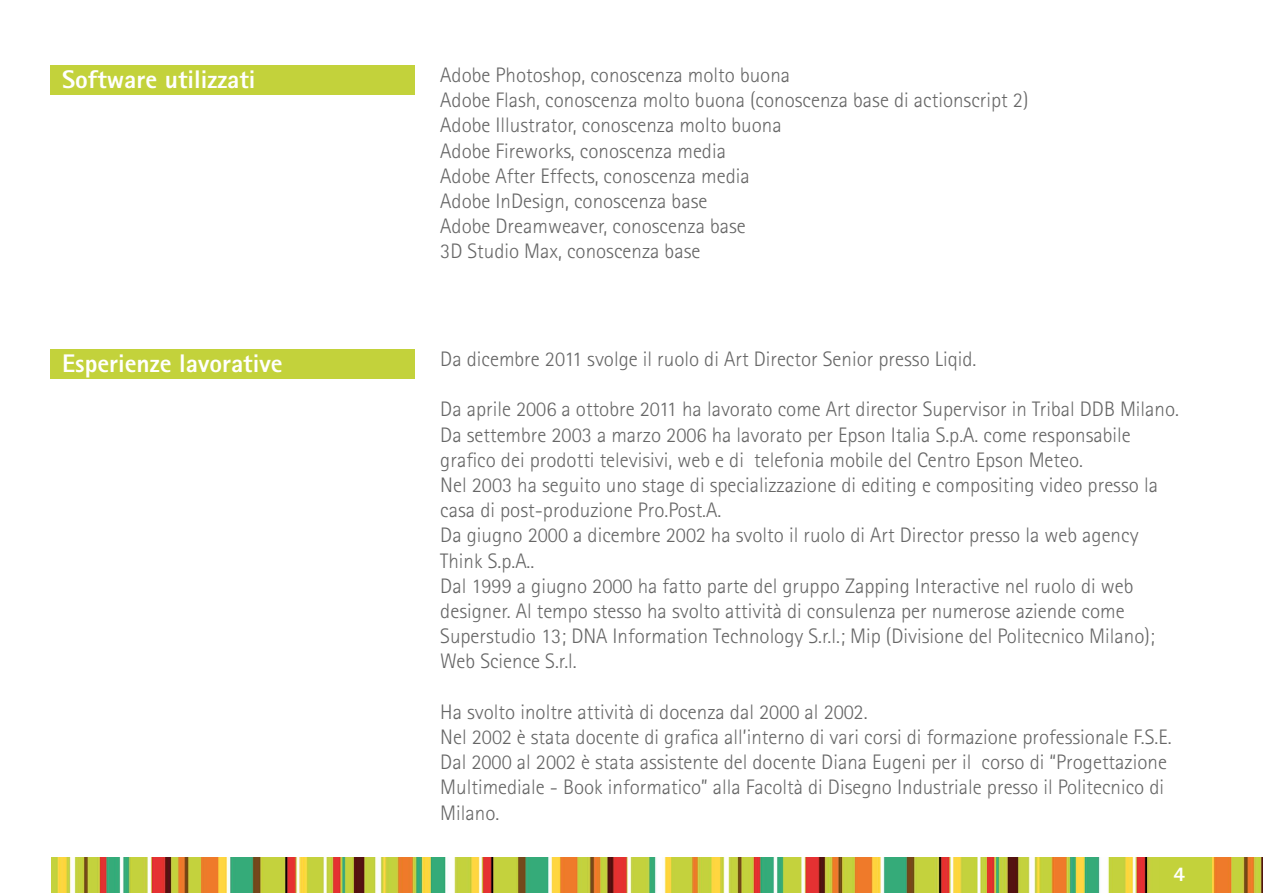
<style>
.page{position:relative;width:1263px;height:893px;background:#fff}
.page>*{position:absolute;margin:0;border:0;box-sizing:border-box;transform-origin:0 0}
.t1{font:800 25.5px "Rotis Sans Serif";color:#fff}
.t2{font:300 21px/25.2px "Rotis Sans Serif";color:#666}
.t3{font:800 21px "Rotis Sans Serif";color:#fff}
</style>
<div class="page">
<img style="left:52px;top:858px;width:1211px;height:35px">
<div style="left:1159px;top:858px;width:52px;height:35px;background:#c3d23b"></div>
<div style="left:50px;top:66px;width:365px;height:29px;background:#c3d23b"></div>
<div style="left:50px;top:350px;width:365px;height:29px;background:#c3d23b"></div>
<p class="t1" style="left:62px;top:63px;width:195px">Software utilizzati</p>
<p class="t1" style="left:62px;top:347px;width:222px">Esperienze lavorative</p>
<p class="t2" style="left:440px;top:62px;width:590px">Adobe Photoshop, conoscenza molto buona<br>Adobe Flash, conoscenza molto buona (conoscenza base di actionscript 2)<br>Adobe Illustrator, conoscenza molto buona<br>Adobe Fireworks, conoscenza media<br>Adobe After Effects, conoscenza media<br>Adobe InDesign, conoscenza base<br>Adobe Dreamweaver, conoscenza base<br>3D Studio Max, conoscenza base</p>
<p class="t2" style="left:440px;top:346px;width:538px">Da dicembre 2011 svolge il ruolo di Art Director Senior presso Liqid.</p>
<p class="t2" style="left:440px;top:397px;width:740px">Da aprile 2006 a ottobre 2011 ha lavorato come Art director Supervisor in Tribal DDB Milano.<br>Da settembre 2003 a marzo 2006 ha lavorato per Epson Italia S.p.A. come responsabile grafico dei prodotti televisivi, web e di telefonia mobile del Centro Epson Meteo.<br>Nel 2003 ha seguito uno stage di specializzazione di editing e compositing video presso la casa di post-produzione Pro.Post.A.<br>Da giugno 2000 a dicembre 2002 ha svolto il ruolo di Art Director presso la web agency Think S.p.A..<br>Dal 1999 a giugno 2000 ha fatto parte del gruppo Zapping Interactive nel ruolo di web designer. Al tempo stesso ha svolto attività di consulenza per numerose aziende come Superstudio 13; DNA Information Technology S.r.l.; Mip (Divisione del Politecnico Milano); Web Science S.r.l.</p>
<p class="t2" style="left:440px;top:699px;width:733px">Ha svolto inoltre attività di docenza dal 2000 al 2002.<br>Nel 2002 è stata docente di grafica all’interno di vari corsi di formazione professionale F.S.E.<br>Dal 2000 al 2002 è stata assistente del docente Diana Eugeni per il corso di “Progettazione Multimediale - Book informatico” alla Facoltà di Disegno Industriale presso il Politecnico di Milano.</p>
<p class="t3" style="left:1173px;top:861px;width:13px">4</p>
</div>
